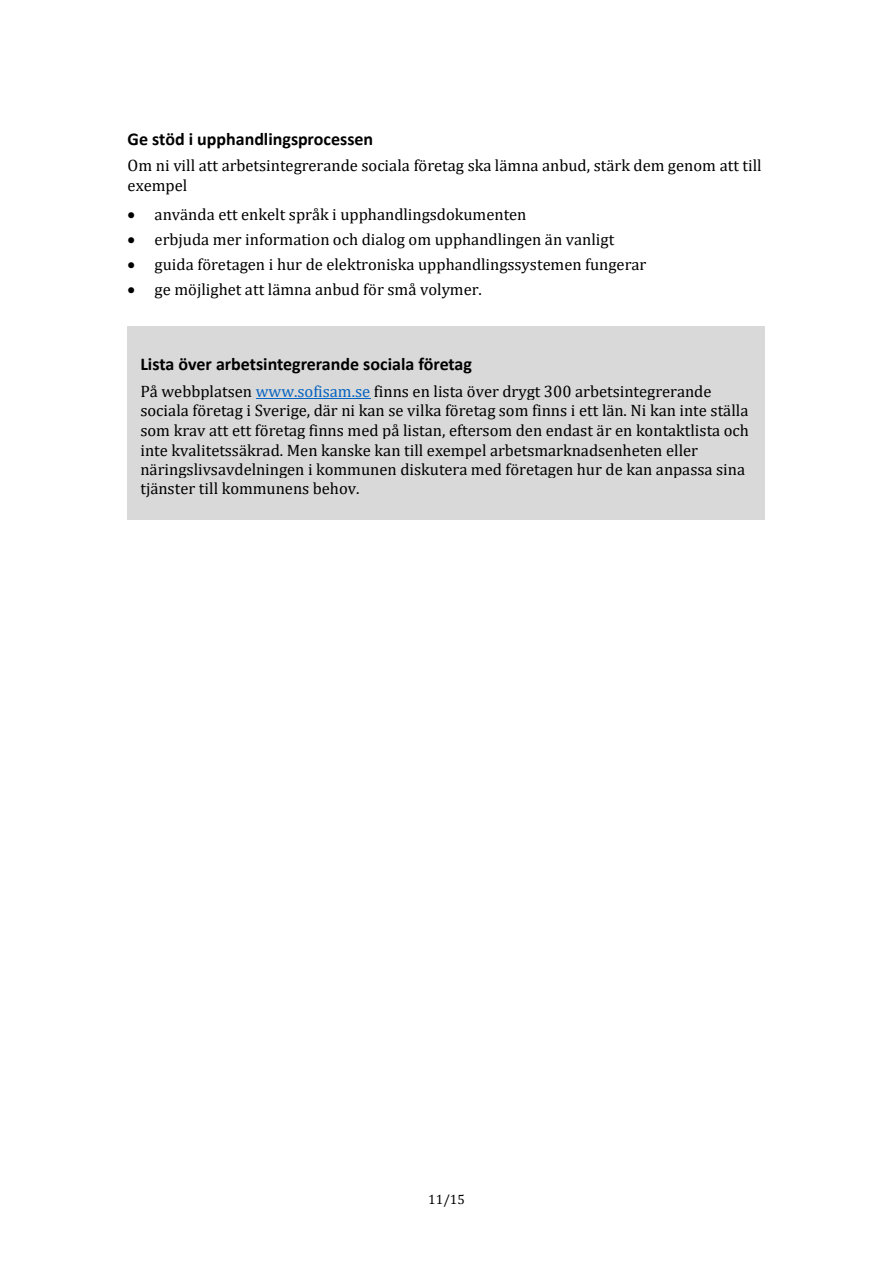
<style>
.page{position:relative;width:893px;height:1263px;background:#fff}
.page>*{position:absolute;margin:0;border:0;box-sizing:border-box;transform-origin:0 0}
.t1{font:700 18px "Calibri";letter-spacing:-.005em;color:#000}
.t2{font:16.5px/19.5px "Cambria";color:#000}
.t3{font:13.5px "Cambria";color:#000}
.s1{color:#0563c1}
</style>
<div class="page">
<div style="left:128px;top:327px;width:637px;height:193px;background:#d9d9d9"></div>
<hr style="left:256px;top:398px;width:114px;height:1px;background:#0563c1">
<h2 class="t1" style="left:128px;top:131px;width:247px">Ge stöd i upphandlingsprocessen</h2>
<p class="t2" style="left:128px;top:156px;width:636px">Om ni vill att arbetsintegrerande sociala företag ska lämna anbud, stärk dem genom att till exempel</p>
<p class="t2" style="left:128px;top:205px;width:400px">• använda ett enkelt språk i upphandlingsdokumenten</p>
<p class="t2" style="left:128px;top:229px;width:488px">• erbjuda mer information och dialog om upphandlingen än vanligt</p>
<p class="t2" style="left:128px;top:254px;width:520px">• guida företagen i hur de elektroniska upphandlingssystemen fungerar</p>
<p class="t2" style="left:128px;top:279px;width:356px">• ge möjlighet att lämna anbud för små volymer.</p>
<p class="t1" style="left:140px;top:357px;width:333px">Lista över arbetsintegrerande sociala företag</p>
<p class="t2" style="left:140px;top:381px;width:610px">På webbplatsen <span class="s1">www.sofisam.se</span> finns en lista över drygt 300 arbetsintegrerande sociala företag i Sverige, där ni kan se vilka företag som finns i ett län. Ni kan inte ställa som krav att ett företag finns med på listan, eftersom den endast är en kontaktlista och inte kvalitetssäkrad. Men kanske kan till exempel arbetsmarknadsenheten eller näringslivsavdelningen i kommunen diskutera med företagen hur de kan anpassa sina tjänster till kommunens behov.</p>
<p class="t3" style="left:428px;top:1191px;width:38px">11/15</p>
</div>
